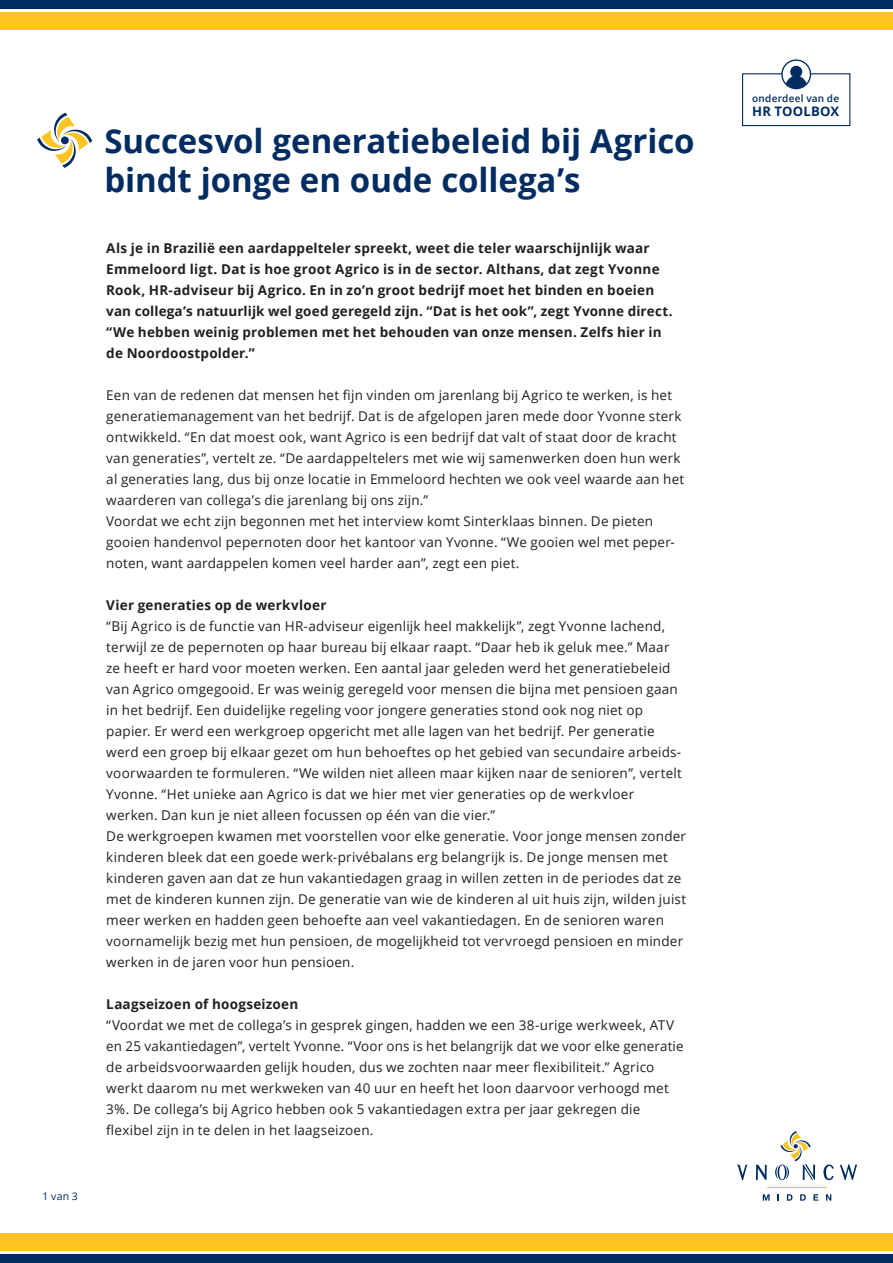
<style>
.page{position:relative;width:893px;height:1263px;background:#fff}
.page>*{position:absolute;margin:0;border:0;box-sizing:border-box;transform-origin:0 0}
.t1{font:700 33px/39.6px "Open Sans";color:#002c62}
.t2{font:13.5px/21px "Open Sans";letter-spacing:.015em;color:#231f20}
.t3{font:700 13.5px/21px "Open Sans";letter-spacing:.015em;color:#231f20}
.t4{font:700 13.05px "Open Sans";letter-spacing:.015em;color:#002c62}
.t5{font:10.5px "Open Sans";color:#002c62}
.t6{font:600 10.05px "Open Sans";letter-spacing:.02em;color:#002c62}
</style>
<div class="page">
<svg style="left:763px;top:1194px;width:7px;height:6px"></svg>
<svg style="left:777px;top:1194px;width:2px;height:6px"></svg>
<svg style="left:787px;top:1194px;width:5px;height:6px"></svg>
<svg style="left:800px;top:1194px;width:6px;height:6px"></svg>
<svg style="left:813px;top:1194px;width:5px;height:6px"></svg>
<svg style="left:826px;top:1194px;width:5px;height:6px"></svg>
<hr style="left:767px;top:1187px;width:60px;height:1px;background:#fec422">
<svg style="left:823px;top:1164px;width:11px;height:16px"></svg>
<svg style="left:737px;top:1164px;width:10px;height:16px"></svg>
<svg style="left:755px;top:1164px;width:12px;height:16px"></svg>
<svg style="left:840px;top:1164px;width:17px;height:16px"></svg>
<svg style="left:775px;top:1131px;width:40px;height:49px"></svg>
<div style="left:0;top:0;width:893px;height:9px;background:#002c62"></div>
<div style="left:0;top:13px;width:893px;height:17px;background:#fec422"></div>
<div style="left:0;top:1254px;width:893px;height:9px;background:#002c62"></div>
<div style="left:0;top:1233px;width:893px;height:17px;background:#fec422"></div>
<svg style="left:37px;top:113px;width:55px;height:55px"></svg>
<div style="left:781px;top:59px;width:30px;height:30px;border:1px solid #002c62;border-radius:50%"></div>
<div style="left:790px;top:66px;width:12px;height:12px;background:#002c62;border-radius:50%"></div>
<svg style="left:742px;top:73px;width:109px;height:54px"></svg>
<p class="t5" style="left:43px;top:1189px;width:37px">1 van 3</p>
<p class="t1" style="left:104px;top:120px;width:592px">Succesvol generatiebeleid bij Agrico bindt jonge en oude collega’s</p>
<p class="t3" style="left:106px;top:237px;width:568px">Als je in Brazilië een aardappelteler spreekt, weet die teler waarschijnlijk waar Emmeloord ligt. Dat is hoe groot Agrico is in de sector. Althans, dat zegt Yvonne Rook, HR-adviseur bij Agrico. En in zo’n groot bedrijf moet het binden en boeien van collega’s natuurlijk wel goed geregeld zijn. “Dat is het ook”, zegt Yvonne direct. “We hebben weinig problemen met het behouden van onze mensen. Zelfs hier in de Noordoostpolder.”</p>
<p class="t2" style="left:106px;top:384px;width:579px">Een van de redenen dat mensen het fijn vinden om jarenlang bij Agrico te werken, is het generatiemanagement van het bedrijf. Dat is de afgelopen jaren mede door Yvonne sterk ontwikkeld. “En dat moest ook, want Agrico is een bedrijf dat valt of staat door de kracht van generaties”, vertelt ze. “De aardappeltelers met wie wij samenwerken doen hun werk al generaties lang, dus bij onze locatie in Emmeloord hechten we ook veel waarde aan het waarderen van collega’s die jarenlang bij ons zijn.”</p>
<p class="t2" style="left:106px;top:510px;width:570px">Voordat we echt zijn begonnen met het interview komt Sinterklaas binnen. De pieten gooien handenvol pepernoten door het kantoor van Yvonne. “We gooien wel met peper&shy;noten, want aardappelen komen veel harder aan”, zegt een piet.</p>
<p class="t3" style="left:106px;top:594px;width:222px">Vier generaties op de werkvloer</p>
<p class="t2" style="left:106px;top:615px;width:581px">“Bij Agrico is de functie van HR-adviseur eigenlijk heel makkelijk”, zegt Yvonne lachend, terwijl ze de pepernoten op haar bureau bij elkaar raapt. “Daar heb ik geluk mee.” Maar ze heeft er hard voor moeten werken. Een aantal jaar geleden werd het generatiebeleid van Agrico omgegooid. Er was weinig geregeld voor mensen die bijna met pensioen gaan in het bedrijf. Een duidelijke regeling voor jongere generaties stond ook nog niet op papier. Er werd een werkgroep opgericht met alle lagen van het bedrijf. Per generatie werd een groep bij elkaar gezet om hun behoeftes op het gebied van secundaire arbeids&shy;voorwaarden te formuleren. “We wilden niet alleen maar kijken naar de senioren”, vertelt Yvonne. “Het unieke aan Agrico is dat we hier met vier generaties op de werkvloer werken. Dan kun je niet alleen focussen op één van die vier.”<br>De werkgroepen kwamen met voorstellen voor elke generatie. Voor jonge mensen zonder kinderen bleek dat een goede werk-privébalans erg belangrijk is. De jonge mensen met kinderen gaven aan dat ze hun vakantiedagen graag in willen zetten in de periodes dat ze met de kinderen kunnen zijn. De generatie van wie de kinderen al uit huis zijn, wilden juist meer werken en hadden geen behoefte aan veel vakantiedagen. En de senioren waren voornamelijk bezig met hun pensioen, de mogelijkheid tot vervroegd pensioen en minder werken in de jaren voor hun pensioen.</p>
<p class="t3" style="left:106px;top:993px;width:194px">Laagseizoen of hoogseizoen</p>
<p class="t2" style="left:106px;top:1014px;width:579px">“Voordat we met de collega’s in gesprek gingen, hadden we een 38-urige werkweek, ATV en 25 vakantiedagen”, vertelt Yvonne. “Voor ons is het belangrijk dat we voor elke generatie de arbeidsvoorwaarden gelijk houden, dus we zochten naar meer flexibiliteit.” Agrico werkt daarom nu met werkweken van 40 uur en heeft het loon daarvoor verhoogd met 3%. De collega’s bij Agrico hebben ook 5 vakantiedagen extra per jaar gekregen die flexibel zijn in te delen in het laagseizoen.</p>
<p class="t6" style="left:752px;top:92px;width:88px">onderdeel van de</p>
<p class="t4" style="left:752px;top:102px;width:88px">HR TOOLBOX</p>
</div>
